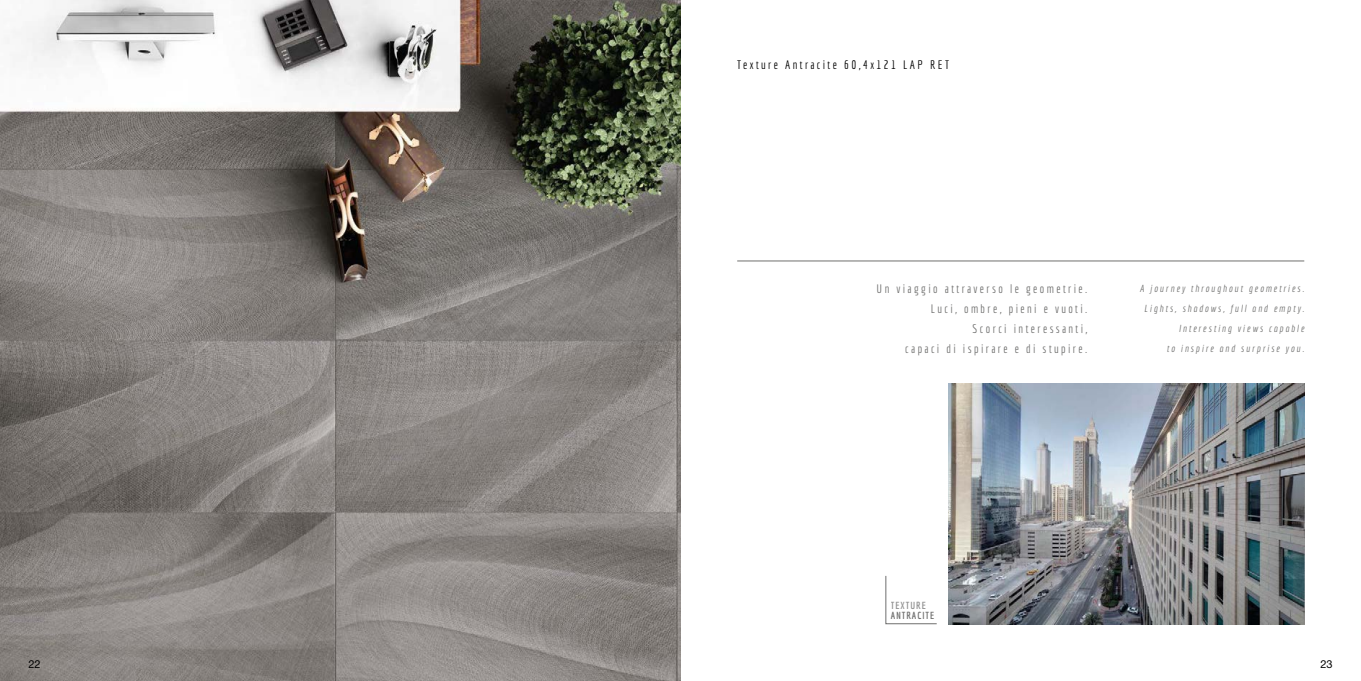
<style>
.page{position:relative;width:1361px;height:681px;background:#fff}
.page>*{position:absolute;margin:0;border:0;box-sizing:border-box;transform-origin:0 0}
.t1{font:12px/20px "Economica";letter-spacing:.2em;color:#6f6f6e;text-align:right}
.t2{font:12px "Economica";letter-spacing:.2em;color:#000}
.t3{font:11px "Helvetica Neue LT Std";color:#000}
.t4{font:italic 10px/20px "Economica";letter-spacing:.2em;color:#6f6f6e;text-align:right}
.t5{font:700 10px "Economica";letter-spacing:.1em;color:#6f6f6e}
.t6{font:700 10px "Economica";letter-spacing:.1em;color:#909090}
</style>
<div class="page">
<img style="left:0;top:0;width:680px;height:680px">
<img style="left:948px;top:383px;width:356px;height:241px">
<hr style="left:737px;top:260px;width:567px;height:1px;background:#6f6f6e">
<svg style="left:885px;top:576px;width:52px;height:48px"></svg>
<p class="t2" style="left:737px;top:58px;width:213px">Texture Antracite 60,4x121 LAP RET</p>
<p class="t1" style="left:876px;top:278px;width:212px">Un viaggio attraverso le geometrie.<br>Luci, ombre, pieni e vuoti.<br>Scorci interessanti,<br>capaci di ispirare e di stupire.</p>
<p class="t4" style="left:1140px;top:278px;width:166px">A journey throughout geometries.<br>Lights, shadows, full and empty.<br>Interesting views capable<br>to inspire and surprise you.</p>
<p class="t6" style="left:891px;top:599px;width:36px">TEXTURE</p>
<p class="t5" style="left:891px;top:609px;width:45px">ANTRACITE</p>
<p class="t3" style="left:28px;top:656px;width:14px">22</p>
<p class="t3" style="left:1320px;top:656px;width:14px">23</p>
</div>
